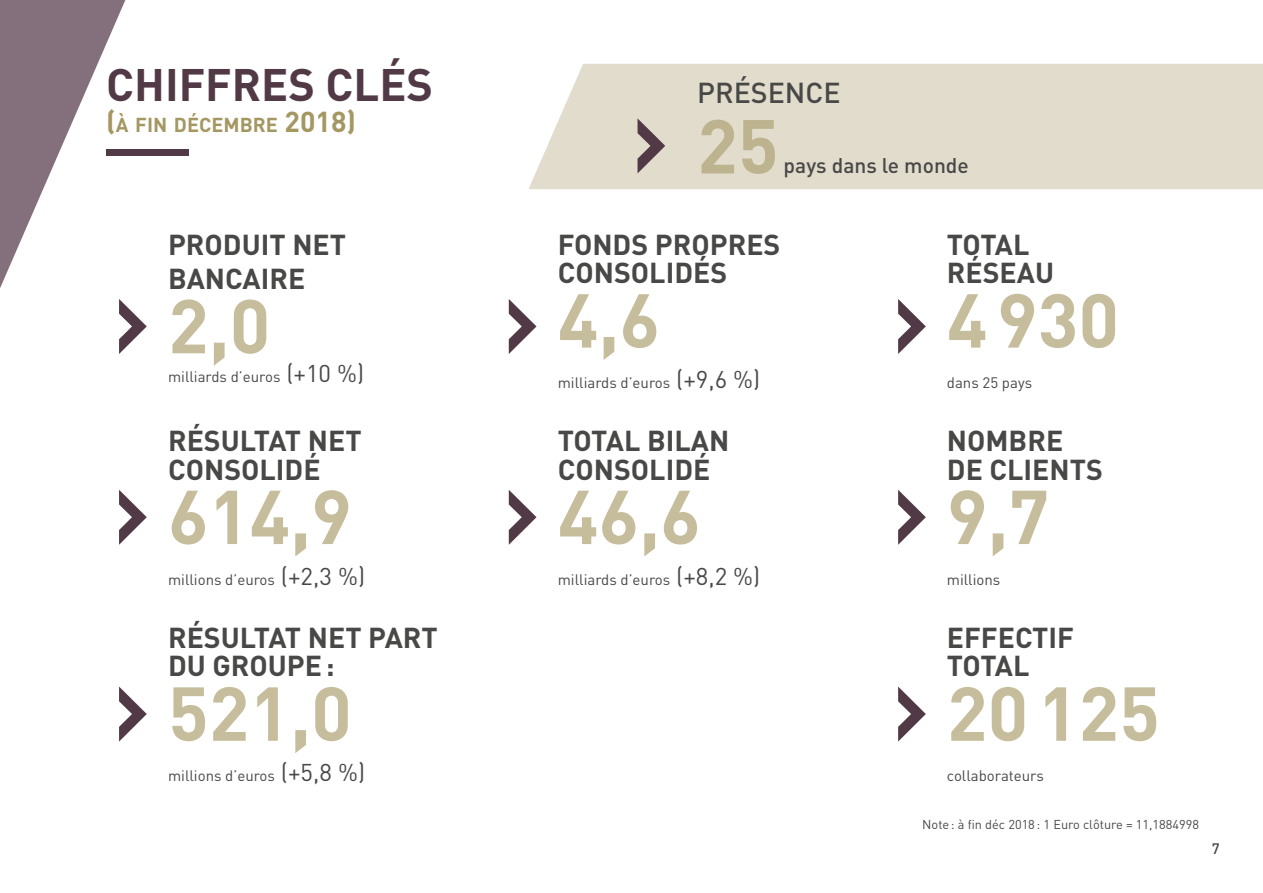
<style>
.page{position:relative;width:1263px;height:893px;background:#fff}
.page>*{position:absolute;margin:0;border:0;box-sizing:border-box;transform-origin:0 0}
.t1{font:700 75px "DIN";color:#c6bd9d}
.t2{font:700 75px "DIN";color:#bdb38e}
.t3{font:700 45px "DIN";color:#523946}
.t4{font:700 28.5px/28.5px "DIN";color:#484847}
.t5{font:500 28.5px "DIN";color:#484847}
.t6{font:500 21px "DIN";color:#484847}
.t7{font:700 19.95px "DIN";color:#a49762}
.t8{font:15px "DIN";color:#484847}
.t9{font:500 15px "DIN";color:#484847}
.t10{font:12.75px "DIN";color:#484847}
.s1{font-size:28.5px}
.s2{font-size:24px}
</style>
<div class="page">
<div style="left:529px;top:64px;width:734px;height:125px;background:#e1dccc"></div>
<svg style="left:0;top:0;width:125px;height:288px"></svg>
<svg style="left:637px;top:118px;width:28px;height:55px;background:#a99c97"></svg>
<div style="left:106px;top:149px;width:83px;height:7px;background:#523946"></div>
<svg style="left:119px;top:490px;width:28px;height:55px"></svg>
<svg style="left:119px;top:686px;width:28px;height:56px"></svg>
<svg style="left:119px;top:299px;width:28px;height:55px"></svg>
<svg style="left:509px;top:299px;width:27px;height:55px"></svg>
<svg style="left:509px;top:490px;width:27px;height:55px"></svg>
<svg style="left:898px;top:299px;width:28px;height:55px"></svg>
<svg style="left:898px;top:490px;width:28px;height:55px"></svg>
<svg style="left:898px;top:686px;width:28px;height:56px"></svg>
<h2 class="t3" style="left:106px;top:56px;width:328px">CHIFFRES CLÉS</h2>
<h3 class="t7" style="left:106px;top:112px;width:251px"><span class="s1">(</span>À FIN DÉCEMBRE <span class="s1">2018)</span></h3>
<h3 class="t4" style="left:168px;top:226px;width:180px;line-height:34.2px">PRODUIT NET<br>BANCAIRE</h3>
<h1 class="t1" style="left:168px;top:277px;width:104px">2,0</h1>
<p class="t8" style="left:168px;top:367px;width:198px">milliards d’euros <span class="s2">(+10 %)</span></p>
<h3 class="t4" style="left:168px;top:425px;width:195px">RÉSULTAT NET<br>CONSOLIDÉ</h3>
<h1 class="t1" style="left:168px;top:468px;width:185px">614,9</h1>
<p class="t8" style="left:168px;top:570px;width:199px">millions d’euros <span class="s2">(+2,3 %)</span></p>
<h3 class="t4" style="left:168px;top:622px;width:271px">RÉSULTAT NET PART<br>DU GROUPE:</h3>
<h1 class="t1" style="left:168px;top:665px;width:185px">521,0</h1>
<p class="t8" style="left:168px;top:766px;width:199px">millions d’euros <span class="s2">(+5,8 %)</span></p>
<h3 class="t5" style="left:697px;top:74px;width:145px">PRÉSENCE</h3>
<h1 class="t2" style="left:697px;top:97px;width:83px">25</h1>
<h3 class="t6" style="left:784px;top:152px;width:187px">pays dans le monde</h3>
<h3 class="t4" style="left:558px;top:229px;width:224px">FONDS PROPRES<br>CONSOLIDÉS</h3>
<h1 class="t1" style="left:558px;top:271px;width:104px">4,6</h1>
<p class="t8" style="left:558px;top:373px;width:204px">milliards d’euros <span class="s2">(+9,6 %)</span></p>
<h3 class="t4" style="left:558px;top:425px;width:173px">TOTAL BILAN<br>CONSOLIDÉ</h3>
<h1 class="t1" style="left:558px;top:468px;width:145px">46,6</h1>
<p class="t8" style="left:558px;top:570px;width:204px">milliards d’euros <span class="s2">(+8,2 %)</span></p>
<h3 class="t4" style="left:947px;top:229px;width:109px">TOTAL<br>RÉSEAU</h3>
<h1 class="t1" style="left:947px;top:271px;width:174px">4930</h1>
<p class="t8" style="left:947px;top:373px;width:87px">dans 25 pays</p>
<h3 class="t4" style="left:947px;top:425px;width:158px">NOMBRE<br>DE CLIENTS</h3>
<h1 class="t1" style="left:947px;top:468px;width:104px">9,7</h1>
<p class="t8" style="left:947px;top:570px;width:55px">millions</p>
<h3 class="t4" style="left:947px;top:622px;width:128px">EFFECTIF<br>TOTAL</h3>
<h1 class="t1" style="left:947px;top:665px;width:214px">20125</h1>
<p class="t8" style="left:947px;top:766px;width:98px">collaborateurs</p>
<p class="t10" style="left:922px;top:817px;width:278px">Note: à fin déc 2018: 1 Euro clôture = 11,1884998</p>
<p class="t9" style="left:1212px;top:839px;width:9px">7</p>
</div>
